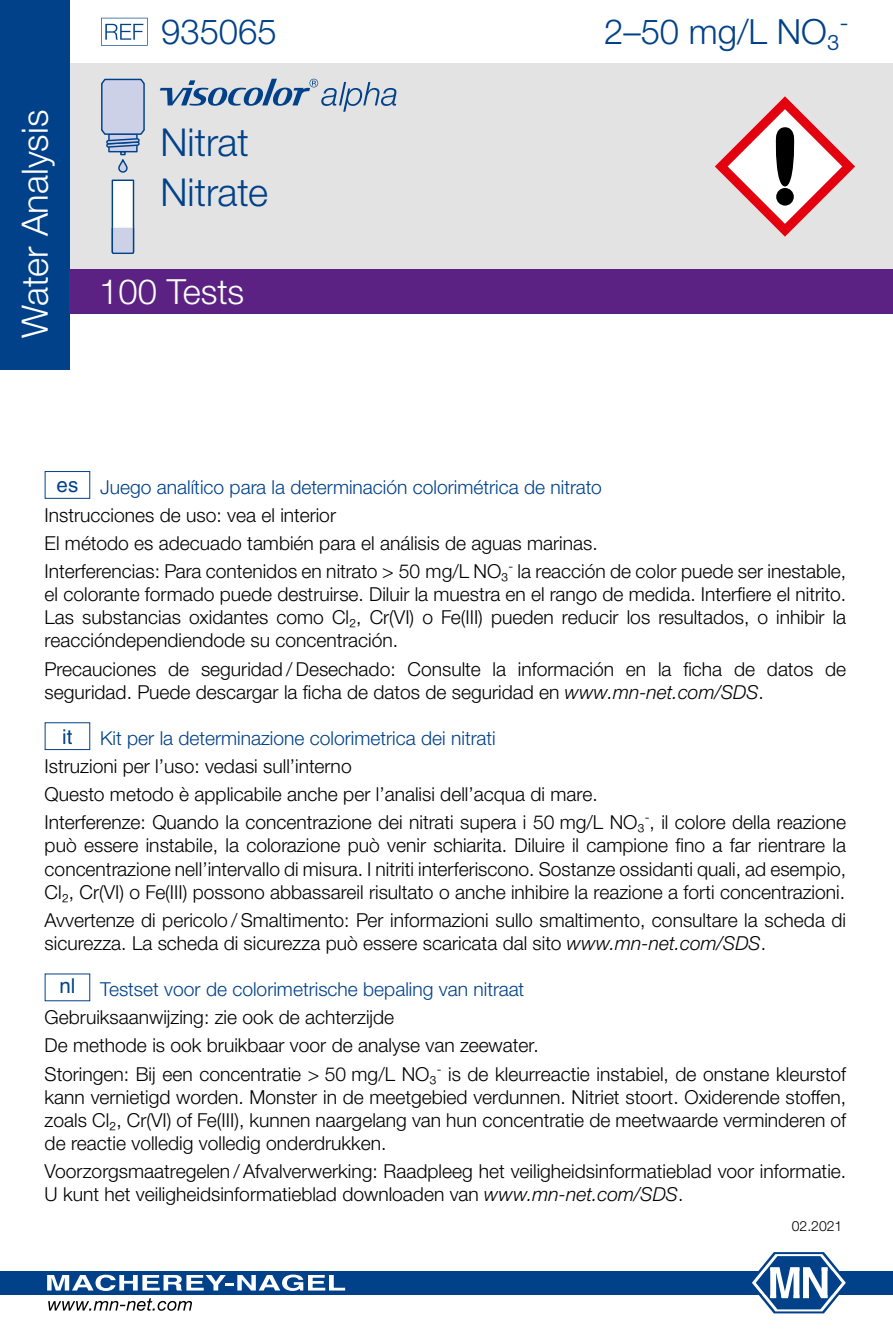
<style>
.page{position:relative;width:893px;height:1340px;background:#fff}
.page>*{position:absolute;margin:0;border:0;box-sizing:border-box;transform-origin:0 0}
.t1{font:300 38.5px/50.1px "Helvetica Neue LTW1 G";color:#004189}
.t2{font:300 36.4px "Helvetica Neue LTW1 G";color:#fff}
.t3{font:300 34.65px "Helvetica Neue LTW1 G";color:#004189}
.t4{font:300 34.65px "Helvetica Neue LTW1 G";color:#fff}
.t5{font:20.3px "Helvetica LT Pro";color:#004189}
.t6{font:300 19.25px/23.1px "Helvetica Neue LTW1 G";color:#000}
.t7{font:300 19.25px "Helvetica Neue LTW1 G";color:#004189}
.t8{font:300 14px "Helvetica Neue LTW1 G";color:#000}
.s1{font-family:"Helvetica LT Pro";font-weight:400;font-size:20.3px;color:#004189}
.s2{color:#004189}
.s3{font-style:italic}
</style>
<div class="page">
<div style="left:0;top:63px;width:893px;height:206px;background:#e3e3e3"></div>
<div style="left:0;top:0;width:69px;height:370px;background:#004189"></div>
<div style="left:0;top:1270px;width:893px;height:24px;background:#004189"></div>
<svg style="left:752px;top:1252px;width:94px;height:61px"></svg>
<svg style="left:47px;top:1274px;width:298px;height:16px"></svg>
<svg style="left:48px;top:1298px;width:118px;height:12px"></svg>
<svg style="left:167px;top:1300px;width:9px;height:10px"></svg>
<svg style="left:177px;top:1300px;width:15px;height:10px"></svg>
<svg style="left:101px;top:18px;width:47px;height:28px"></svg>
<svg style="left:160px;top:79px;width:236px;height:33px"></svg>
<svg style="left:111px;top:179px;width:24px;height:75px;background:#c8d3e4"></svg>
<svg style="left:101px;top:79px;width:44px;height:94px"></svg>
<div style="left:45px;top:471px;width:45px;height:28px;border:1px solid #004189"></div>
<div style="left:45px;top:722px;width:45px;height:28px;border:1px solid #004189"></div>
<div style="left:69px;top:269px;width:824px;height:45px;background:#5b2283"></div>
<svg style="left:715px;top:96px;width:140px;height:141px"></svg>
<div style="left:776px;top:188px;width:18px;height:17px;background:#000;border-radius:50%"></div>
<div style="left:775px;top:127px;width:19px;height:59px;background:#000;border-radius:10px"></div>
<h2 class="t2" style="left:13px;top:338px;width:230px;rotate:-90deg">Water Analysis</h2>
<h3 class="t3" style="left:161px;top:10px;width:117px">935065</h3>
<h1 class="t1" style="left:161px;top:117px;width:109px">Nitrat<br>Nitrate</h1>
<h3 class="t4" style="left:99px;top:271px;width:147px">100 Tests</h3>
<h3 class="t3" style="left:604px;top:10px;width:246px">2–50 mg/L NO₃⁻</h3>
<p class="t6" style="left:45px;top:473px;width:803px;line-height:28px;text-indent:12px"><span class="s1">es</span> <span class="s2">Juego analítico para la determinación colorimétrica de nitrato<br></span>Instrucciones de uso: vea el interior<br>El método es adecuado también para el análisis de aguas marinas.<br>Interferencias: Para contenidos en nitrato &gt; 50 mg/L NO₃⁻ la reacción de color puede ser inestable,</p>
<p class="t6" style="left:45px;top:582px;width:803px;text-align:justify">el colorante formado puede destruirse. Diluir la muestra en el rango de medida. Interfiere el nitrito.<br>Las substancias oxidantes como Cl₂, Cr(VI) o Fe(III) pueden reducir los resultados, o inhibir la reaccióndependiendode su concentración.</p>
<p class="t6" style="left:45px;top:657px;width:803px">Precauciones de seguridad / Desechado: Consulte la información en la ficha de datos de seguridad. Puede descargar la ficha de datos de seguridad en <span class="s3">www.mn‑net.com/SDS</span>.</p>
<p class="t5" style="left:62px;top:724px;width:12px">it</p>
<p class="t7" style="left:100px;top:726px;width:397px">Kit per la determinazione colorimetrica dei nitrati</p>
<p class="t6" style="left:45px;top:752px;width:803px;line-height:28px">Istruzioni per l’uso: vedasi sull’interno<br>Questo metodo è applicabile anche per l’analisi dell’acqua di mare.<br>Interferenze: Quando la concentrazione dei nitrati supera i 50 mg/L NO₃⁻, il colore della reazione</p>
<p class="t6" style="left:45px;top:834px;width:803px;text-align:justify">può essere instabile, la colorazione può venir schiarita. Diluire il campione fino a far rientrare la concentrazione nell’intervallo di misura. I nitriti interferiscono. Sostanze ossidanti quali, ad esempio, Cl₂, Cr(VI) o Fe(III) possono abbassareil risultato o anche inhibire la reazione a forti concentrazioni.</p>
<p class="t6" style="left:45px;top:908px;width:803px">Avvertenze di pericolo / Smaltimento: Per informazioni sullo smaltimento, consultare la scheda di sicurezza. La scheda di sicurezza può essere scaricata dal sito <span class="s3">www.mn‑net.com/SDS</span>.</p>
<p class="t6" style="left:45px;top:975px;width:803px;line-height:28px;text-indent:15px"><sup>nl</sup> <span class="s2">Testset voor de colorimetrische bepaling van nitraat<br></span>Gebruiksaanwijzing: zie ook de achterzijde<br>De methode is ook bruikbaar voor de analyse van zeewater.<br>Storingen: Bij een concentratie &gt; 50 mg/L NO₃⁻ is de kleurreactie instabiel, de onstane kleurstof</p>
<p class="t6" style="left:45px;top:1085px;width:803px;text-align:justify">kann vernietigd worden. Monster in de meetgebied verdunnen. Nitriet stoort. Oxiderende stoffen, zoals Cl₂, Cr(VI) of Fe(III), kunnen naargelang van hun concentratie de meetwaarde verminderen of de reactie volledig volledig onderdrukken.</p>
<p class="t6" style="left:45px;top:1159px;width:803px">Voorzorgsmaatregelen / Afvalverwerking: Raadpleeg het veiligheidsinformatieblad voor informatie.<br>U kunt het veiligheidsinformatieblad downloaden van <span class="s3">www.mn‑net.com/SDS</span>.</p>
<p class="t8" style="left:792px;top:1217px;width:52px">02.2021</p>
</div>
